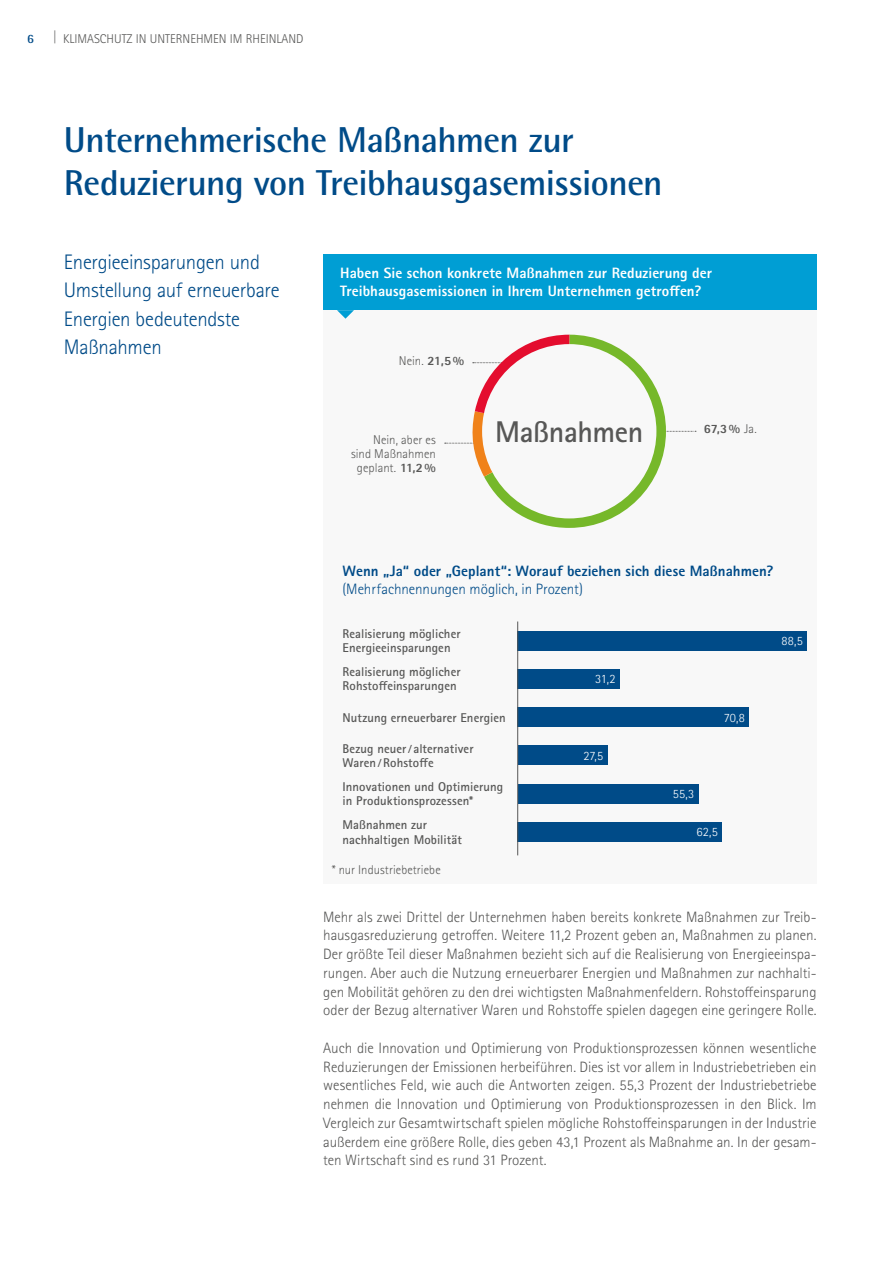
<style>
.page{position:relative;width:893px;height:1263px;background:#fff}
.page>*{position:absolute;margin:0;border:0;box-sizing:border-box;transform-origin:0 0}
.t1{font:700 36px/43.2px "Rotis Semi Sans Pro";letter-spacing:-.015em;color:#004b88}
.t2{font:700 30px "Rotis Sans Serif Pro";letter-spacing:-.015em;color:#575756}
.t3{font:300 21px/28.5px "Rotis Sans Serif Pro";letter-spacing:-.015em;color:#004b88}
.t4{font:300 15px/18.8px "Rotis Sans Serif Pro";color:#575756;text-align:justify}
.t5{font:800 15px/18px "Rotis Sans Serif Pro";letter-spacing:.005em;color:#fff}
.t6{font:800 15px "Rotis Sans Serif Pro";color:#004b88}
.t7{font:300 15px "Rotis Sans Serif Pro";letter-spacing:-.005em;color:#004b88}
.t8{font:700 12.75px/14.2px "Rotis Sans Serif Pro";letter-spacing:.005em;color:#575756}
.t9{font:300 12.75px/14.2px "Rotis Sans Serif Pro";color:#575756;text-align:right}
.t10{font:300 12.75px "Rotis Sans Serif Pro";letter-spacing:.005em;color:#fff}
.t11{font:800 12.75px "Rotis Sans Serif Pro";color:#575756}
.t12{font:700 12.75px "Rotis Semi Sans Pro";color:#004b88}
.s1{font-weight:800}
.s2{font-weight:300}
</style>
<div class="page">
<div style="left:323px;top:309px;width:494px;height:200px;background:#f8f8f8"></div>
<div style="left:323px;top:254px;width:494px;height:56px;background:#009ed4"></div>
<svg style="left:337px;top:310px;width:17px;height:9px"></svg>
<div style="left:323px;top:501px;width:494px;height:383px;background:#f8f8f8"></div>
<div style="left:518px;top:631px;width:289px;height:19px;background:#004b88"></div>
<div style="left:518px;top:669px;width:102px;height:19px;background:#004b88"></div>
<div style="left:518px;top:707px;width:231px;height:20px;background:#004b88"></div>
<div style="left:518px;top:746px;width:90px;height:19px;background:#004b88"></div>
<div style="left:518px;top:784px;width:180px;height:19px;background:#004b88"></div>
<div style="left:518px;top:822px;width:204px;height:20px;background:#004b88"></div>
<hr style="left:517px;top:621px;width:1px;height:234px;background:#575756">
<svg style="left:445px;top:335px;width:251px;height:193px"></svg>
<div style="left:482px;top:344px;width:174px;height:174px;background:#f8f8f8;border-radius:50%"></div>
<p class="t12" style="left:27px;top:31px;width:8px">6</p>
<p class="t9" style="left:53px;top:32px;width:252px">| KLIMASCHUTZ IN UNTERNEHMEN IM RHEINLAND</p>
<h1 class="t1" style="left:64px;top:118px;width:600px">Unternehmerische Maßnahmen zur<br>Reduzierung von Treibhausgasemissionen</h1>
<h3 class="t3" style="left:64px;top:247px;width:217px">Energieeinsparungen und<br>Umstellung auf erneuerbare<br>Energien bedeutendste<br>Maßnahmen</h3>
<p class="t5" style="left:340px;top:264px;width:373px">Haben Sie schon konkrete Maßnahmen zur Reduzierung der<br>Treibhausgasemissionen in Ihrem Unternehmen getroffen?</p>
<p class="t9" style="left:399px;top:353px;width:67px">Nein. <span class="s1">21,5%</span></p>
<p class="t9" style="left:351px;top:433px;width:86px">Nein, aber es sind Maßnahmen geplant. <span class="s1">11,2%</span></p>
<h2 class="t2" style="left:495px;top:412px;width:150px">Maßnahmen</h2>
<p class="t11" style="left:704px;top:421px;width:54px">67,3% <span class="s2">Ja.</span></p>
<p class="t6" style="left:343px;top:561px;width:432px">Wenn „Ja“ oder „Geplant“: Worauf beziehen sich diese Maßnahmen?</p>
<p class="t7" style="left:343px;top:580px;width:242px">(Mehrfachnennungen möglich, in Prozent)</p>
<p class="t8" style="left:343px;top:626px;width:120px">Realisierung möglicher<br>Energieeinsparungen</p>
<p class="t10" style="left:781px;top:633px;width:23px">88,5</p>
<p class="t8" style="left:343px;top:665px;width:120px">Realisierung möglicher<br>Rohstoffeinsparungen</p>
<p class="t10" style="left:595px;top:672px;width:22px">31,2</p>
<p class="t8" style="left:343px;top:710px;width:165px">Nutzung erneuerbarer Energien</p>
<p class="t10" style="left:724px;top:710px;width:23px">70,8</p>
<p class="t8" style="left:343px;top:741px;width:133px">Bezug neuer/ alternativer<br>Waren/Rohstoffe</p>
<p class="t10" style="left:583px;top:748px;width:21px">27,5</p>
<p class="t8" style="left:343px;top:779px;width:162px">Innovationen und Optimierung in Produktionsprozessen*</p>
<p class="t10" style="left:673px;top:786px;width:23px">55,3</p>
<p class="t8" style="left:343px;top:818px;width:121px">Maßnahmen zur nachhaltigen Mobilität</p>
<p class="t10" style="left:696px;top:825px;width:23px">62,5</p>
<p class="t9" style="left:332px;top:863px;width:111px">* nur Industriebetriebe</p>
<p class="t4" style="left:323px;top:907px;width:495px">Mehr als zwei Drittel der Unternehmen haben bereits konkrete Maßnahmen zur Treib&shy;hausgasreduzierung getroffen. Weitere 11,2 Prozent geben an, Maßnahmen zu planen.<br>Der größte Teil dieser Maßnahmen bezieht sich auf die Realisierung von Energieeinspa&shy;rungen. Aber auch die Nutzung erneuerbarer Energien und Maßnahmen zur nachhalti&shy;gen Mobilität gehören zu den drei wichtigsten Maßnahmenfeldern. Rohstoffeinsparung oder der Bezug alternativer Waren und Rohstoffe spielen dagegen eine geringere Rolle.</p>
<p class="t4" style="left:323px;top:1038px;width:495px">Auch die Innovation und Optimierung von Produktionsprozessen können wesentliche Reduzierungen der Emissionen herbeiführen. Dies ist vor allem in Industriebetrieben ein wesentliches Feld, wie auch die Antworten zeigen. 55,3 Prozent der Industriebetriebe nehmen die Innovation und Optimierung von Produktionsprozessen in den Blick. Im Vergleich zur Gesamtwirtschaft spielen mögliche Rohstoffeinsparungen in der Industrie außerdem eine größere Rolle, dies geben 43,1 Prozent als Maßnahme an. In der gesam&shy;ten Wirtschaft sind es rund 31 Prozent.</p>
</div>
